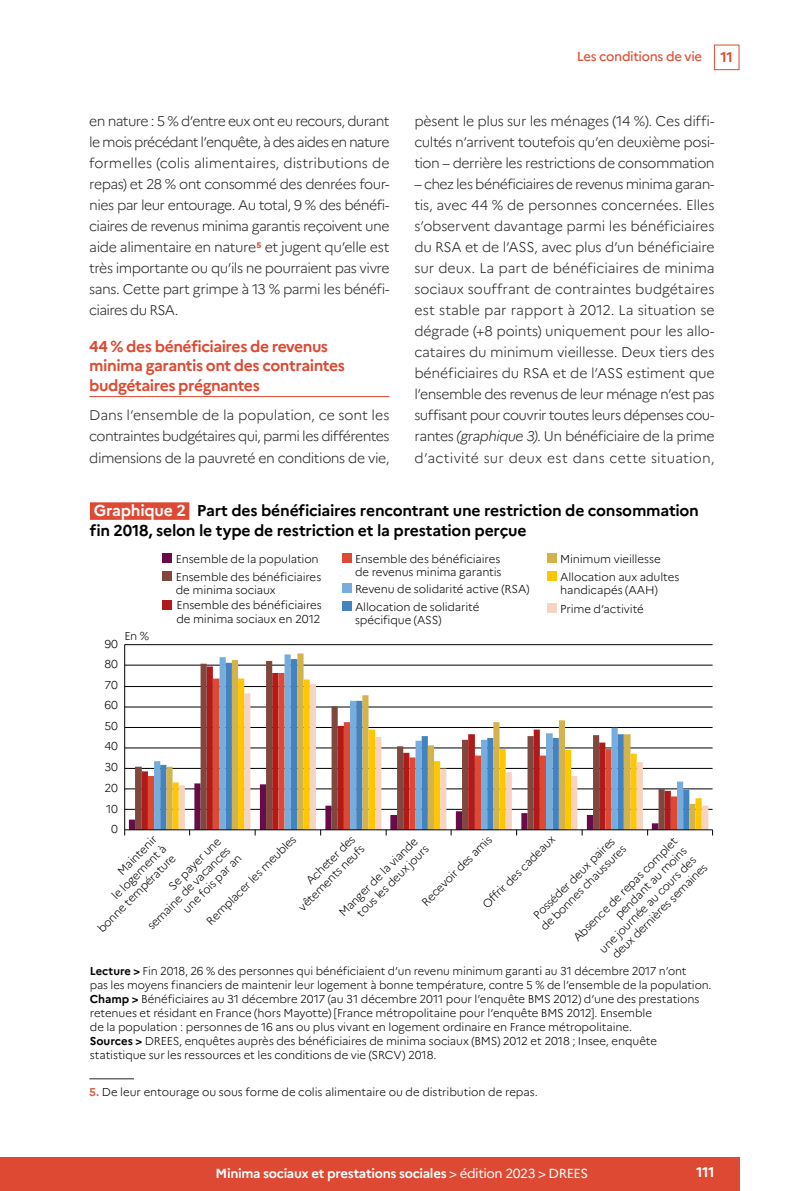
<style>
.page{position:relative;width:794px;height:1191px;background:#fff}
.page>*{position:absolute;margin:0;border:0;box-sizing:border-box;transform-origin:0 0}
.t1{font:700 15.75px/19.2px "Marianne";letter-spacing:-.015em;color:#000}
.t2{font:700 15.75px/19.2px "Marianne";letter-spacing:-.03em;color:#dd4932}
.t3{font:300 14px/21px "Marianne";letter-spacing:-.035em;color:#252523;text-align:justify}
.t4{font:700 14px "Marianne";color:#fff}
.t5{font:700 14px "Marianne";color:#dd4932}
.t6{font:700 13.12px "Marianne";letter-spacing:-.025em;color:#fff}
.t7{font:500 13.12px "Marianne";letter-spacing:-.025em;color:#de543b}
.t8{font:300 11.38px/13.1px "Marianne";letter-spacing:-.01em;color:#000}
.s1{font-style:italic}
.s2{color:#fff}
.s3{font-weight:700}
.s4{font-weight:700;color:#e05e43}
.s5{font-weight:400}
</style>
<div class="page">
<div style="left:714px;top:45px;width:25px;height:25px;border:1px solid #dd4932"></div>
<div style="left:0;top:1157px;width:739px;height:34px;background:#dd4932"></div>
<hr style="left:89px;top:396px;width:300px;height:1px;background:#dd4932">
<div style="left:90px;top:502px;width:99px;height:18px;background:#dd4932"></div>
<hr style="left:125px;top:809px;width:587px;height:1px;background:#000">
<hr style="left:125px;top:788px;width:587px;height:1px;background:#000">
<hr style="left:125px;top:768px;width:587px;height:1px;background:#000">
<hr style="left:125px;top:747px;width:587px;height:1px;background:#000">
<hr style="left:125px;top:727px;width:587px;height:1px;background:#000">
<hr style="left:125px;top:706px;width:587px;height:1px;background:#000">
<hr style="left:125px;top:686px;width:587px;height:1px;background:#000">
<hr style="left:125px;top:665px;width:587px;height:1px;background:#000">
<hr style="left:125px;top:644px;width:587px;height:1px;background:#000">
<svg style="left:166px;top:653px;width:529px;height:130px"></svg>
<svg style="left:173px;top:678px;width:522px;height:105px"></svg>
<svg style="left:179px;top:684px;width:529px;height:145px"></svg>
<hr style="left:124px;top:644px;width:1px;height:186px;background:#000">
<hr style="left:125px;top:829px;width:587px;height:1px;background:#000">
<svg style="left:124px;top:783px;width:534px;height:52px"></svg>
<div style="left:162px;top:553px;width:10px;height:9px;background:#670c48"></div>
<div style="left:162px;top:571px;width:10px;height:10px;background:#7f473e"></div>
<div style="left:162px;top:599px;width:10px;height:10px;background:#ae1b1a"></div>
<div style="left:342px;top:553px;width:9px;height:9px;background:#dd4932"></div>
<div style="left:342px;top:583px;width:9px;height:10px;background:#77addc"></div>
<div style="left:342px;top:601px;width:9px;height:10px;background:#4483c2"></div>
<div style="left:547px;top:553px;width:10px;height:9px;background:#d5b34c"></div>
<div style="left:547px;top:571px;width:10px;height:10px;background:#fec700"></div>
<div style="left:547px;top:603px;width:10px;height:10px;background:#f7d3c2"></div>
<hr style="left:89px;top:1078px;width:45px;height:1px;background:#252523">
<p class="t7" style="left:577px;top:49px;width:127px">Les conditions de vie</p>
<p class="t5" style="left:720px;top:48px;width:14px">11</p>
<p class="t3" style="left:414px;top:111px;width:302px">pèsent le plus sur les ménages (14 %). Ces diffi&shy;cultés n’arrivent toutefois qu’en deuxième posi&shy;tion – derrière les restrictions de consommation</p>
<p class="t3" style="left:414px;top:174px;width:302px">– chez les bénéficiaires de revenus minima garan&shy;tis, avec 44 % de personnes concernées. Elles s’observent davantage parmi les bénéficiaires du RSA et de l’ASS, avec plus d’un bénéficiaire sur deux. La part de bénéficiaires de minima sociaux souffrant de contraintes budgétaires est stable par rapport à 2012. La situation se dégrade (+8 points) uniquement pour les allo&shy;cataires du minimum vieillesse. Deux tiers des bénéficiaires du RSA et de l’ASS estiment que l’ensemble des revenus de leur ménage n’est pas suffisant pour couvrir toutes leurs dépenses cou&shy;rantes <span class="s1">(graphique 3)</span>. Un bénéficiaire de la prime d’activité sur deux est dans cette situation,</p>
<h1 class="t1" style="left:90px;top:501px;width:610px"><span class="s2">Graphique 2</span> Part des bénéficiaires rencontrant une restriction de consommation fin 2018, selon le type de restriction et la prestation perçue</h1>
<p class="t3" style="left:89px;top:111px;width:302px">en nature : 5 % d’entre eux ont eu recours, durant le mois précédant l’enquête, à des aides en nature formelles (colis alimentaires, distributions de repas) et 28 % ont consommé des denrées four&shy;nies par leur entourage. Au total, 9 % des bénéfi&shy;ciaires de revenus minima garantis reçoivent une aide alimentaire en nature<sup>5</sup> et jugent qu’elle est très importante ou qu’ils ne pourraient pas vivre sans. Cette part grimpe à 13 % parmi les bénéfi&shy;ciaires du RSA.</p>
<h1 class="t2" style="left:89px;top:337px;width:257px">44 % des bénéficiaires de revenus minima garantis ont des contraintes budgétaires prégnantes</h1>
<p class="t3" style="left:89px;top:405px;width:302px">Dans l’ensemble de la population, ce sont les contraintes budgétaires qui, parmi les différentes dimensions de la pauvreté en conditions de vie,</p>
<p class="t8" style="left:105px;top:637px;width:15px">90</p>
<p class="t8" style="left:105px;top:658px;width:15px">80</p>
<p class="t8" style="left:105px;top:678px;width:15px">70</p>
<p class="t8" style="left:105px;top:698px;width:15px">60</p>
<p class="t8" style="left:105px;top:719px;width:15px">50</p>
<p class="t8" style="left:105px;top:739px;width:15px">40</p>
<p class="t8" style="left:105px;top:760px;width:15px">30</p>
<p class="t8" style="left:105px;top:781px;width:15px">20</p>
<p class="t8" style="left:106px;top:802px;width:13px">10</p>
<p class="t8" style="left:111px;top:822px;width:8px">0</p>
<p class="t8" style="left:124px;top:629px;width:26px">En %</p>
<p class="t8" style="left:176px;top:549px;width:147px;line-height:18.4px">Ensemble de la population<br>Ensemble des bénéficiaires</p>
<p class="t8" style="left:176px;top:583px;width:101px">de minima sociaux</p>
<p class="t8" style="left:176px;top:599px;width:147px">Ensemble des bénéficiaires de minima sociaux en 2012</p>
<p class="t8" style="left:355px;top:552px;width:148px">Ensemble des bénéficiaires de revenus minima garantis</p>
<p class="t8" style="left:355px;top:579px;width:176px;line-height:18.4px">Revenu de solidarité active (RSA)<br>Allocation de solidarité</p>
<p class="t8" style="left:355px;top:613px;width:88px">spécifique (ASS)</p>
<p class="t8" style="left:560px;top:549px;width:121px;line-height:18.4px">Minimum vieillesse<br>Allocation aux adultes</p>
<p class="t8" style="left:560px;top:580px;width:99px;line-height:19.2px">handicapés (AAH)<br>Prime d’activité</p>
<p class="t8" style="left:76px;top:906px;width:106px;text-align:right;rotate:-45deg">Maintenir<br>le logement à bonne température</p>
<p class="t8" style="left:480px;top:901px;width:98px;rotate:-45deg">O ffrir des cadeaux</p>
<p class="t8" style="left:204px;top:918px;width:123px;rotate:-45deg">Remplacer les meubles</p>
<p class="t8" style="left:135px;top:913px;width:116px;text-align:right;rotate:-45deg">Se payer une semaine de vacances une fois par an</p>
<p class="t8" style="left:286px;top:894px;width:89px;text-align:right;rotate:-45deg">Acheter des vêtements neufs</p>
<p class="t8" style="left:419px;top:899px;width:95px;rotate:-45deg">Recevoir des amis</p>
<p class="t8" style="left:570px;top:934px;width:146px;text-align:right;rotate:-45deg">Absence de repas complet pendant au moins<br>une journée au cours des deux dernières semaines</p>
<p class="t8" style="left:336px;top:909px;width:110px;text-align:right;rotate:-45deg">Manger de la viande tous les deux jours</p>
<p class="t8" style="left:528px;top:914px;width:117px;rotate:-45deg">Posséder deux paires de bonnes chaussures</p>
<p class="t8" style="left:90px;top:964px;width:623px;line-height:14px"><span class="s3">Lecture &gt;</span> Fin 2018, 26 % des personnes qui bénéficiaient d’un revenu minimum garanti au 31 décembre 2017 n’ont<br>pas les moyens financiers de maintenir leur logement à bonne température, contre 5 % de l’ensemble de la population.<br><span class="s3">Champ &gt;</span> Bénéficiaires au 31 décembre 2017 (au 31 décembre 2011 pour l’enquête BMS 2012) d’une des prestations retenues et résidant en France (hors Mayotte) [France métropolitaine pour l’enquête BMS 2012]. Ensemble<br>de la population : personnes de 16 ans ou plus vivant en logement ordinaire en France métropolitaine.<br><span class="s3">Sources &gt;</span> DREES, enquêtes auprès des bénéficiaires de minima sociaux (BMS) 2012 et 2018 ; Insee, enquête statistique sur les ressources et les conditions de vie (SRCV) 2018.</p>
<p class="t8" style="left:89px;top:1085px;width:450px"><span class="s4">5.</span> De leur entourage ou sous forme de colis alimentaire ou de distribution de repas.</p>
<p class="t6" style="left:216px;top:1165px;width:374px">Minima sociaux et prestations sociales <span class="s5">&gt; édition 2023 &gt; DREES</span></p>
<p class="t4" style="left:696px;top:1163px;width:20px">111</p>
</div>
